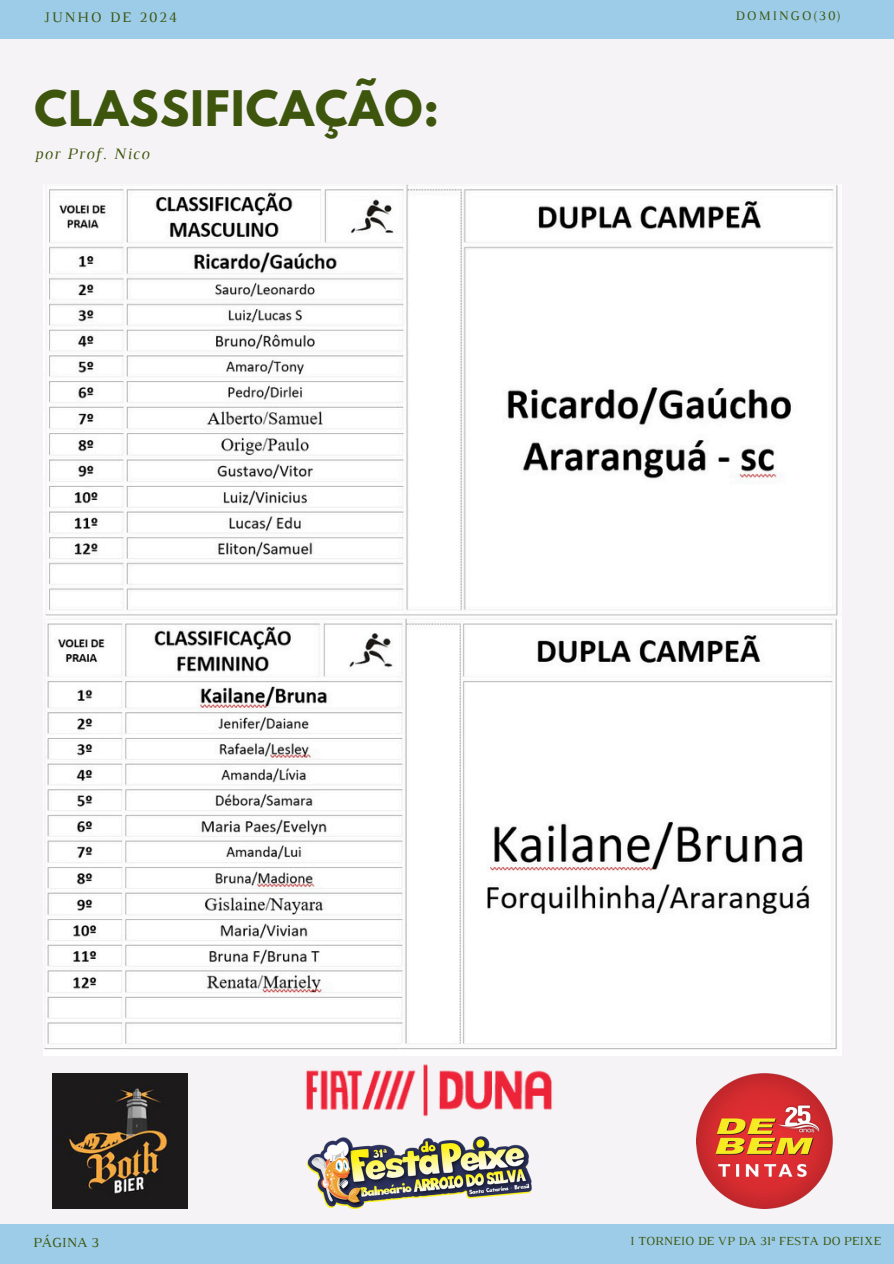
<style>
.page{position:relative;width:894px;height:1264px;background:#fff}
.page>*{position:absolute;margin:0;border:0;box-sizing:border-box;transform-origin:0 0}
.t1{font:700 43.35px "League Spartan";letter-spacing:.03em;color:#3d550c}
.t2{font:italic 16.2px "Luthier";letter-spacing:.07em;color:#3d550c}
.t3{font:14.85px "Luthier";letter-spacing:.14em;color:#3d550c}
.t4{font:14.1px "Luthier";color:#3d550c}
.t5{font:13.35px "Luthier";letter-spacing:.14em;color:#3d550c}
.t6{font:12.6px "Luthier";color:#3d550c}
</style>
<div class="page">
<div style="left:0;top:0;width:893px;height:1263px;background:#f5f3f5"></div>
<div style="left:0;top:1223px;width:893px;height:40px;background:#9dcce8"></div>
<div style="left:0;top:0;width:893px;height:39px;background:#9dcce8"></div>
<img style="left:44px;top:185px;width:796px;height:870px">
<img style="left:53px;top:1073px;width:135px;height:135px">
<img style="left:306px;top:1064px;width:246px;height:53px">
<img style="left:696px;top:1073px;width:135px;height:135px">
<img style="left:307px;top:1136px;width:225px;height:72px">
<p class="t3" style="left:44px;top:12px;width:135px">JUNHO DE 2024</p>
<p class="t5" style="left:735px;top:11px;width:107px">DOMINGO(30)</p>
<h1 class="t1" style="left:34px;top:87px;width:406px">CLASSIFICAÇÃO:</h1>
<h3 class="t2" style="left:34px;top:147px;width:116px">por Prof. Nico</h3>
<p class="t4" style="left:33px;top:1237px;width:68px">PÁGINA 3</p>
<p class="t6" style="left:630px;top:1236px;width:252px">I TORNEIO DE VP DA 31ª FESTA DO PEIXE</p>
</div>
